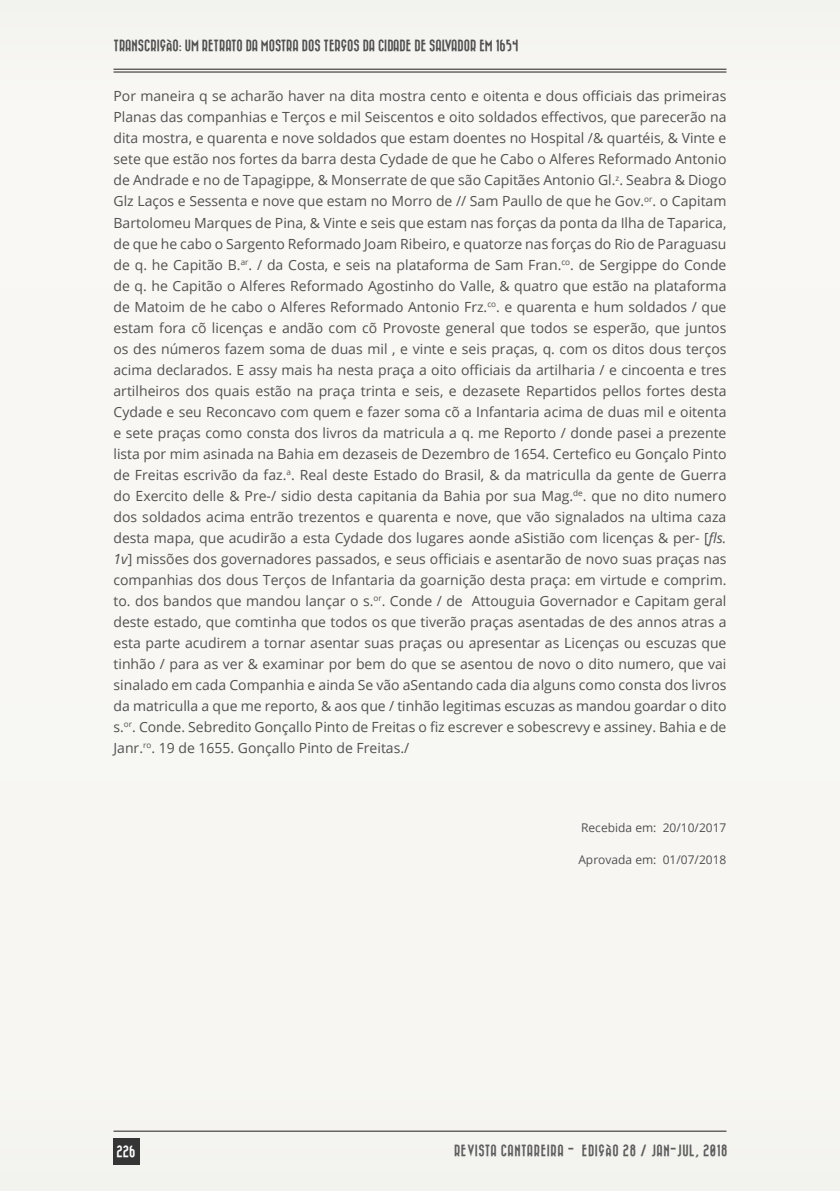
<style>
.page{position:relative;width:840px;height:1191px;background:#fff}
.page>*{position:absolute;margin:0;border:0;box-sizing:border-box;transform-origin:0 0}
.TEXTO{font:14px/21px "Open Sans";color:#515151;text-align:justify}
.t1{font:12px "Bazar";color:#515151}
.TEXTO-2{font:12px "Open Sans";color:#515151}
.t2{font:12px "Bazar";letter-spacing:.05em;color:#5d5d5d}
.t3{font:12px "Bazar";color:#fff}
.s1{font-style:italic}
</style>
<div class="page">
<div style="left:0;top:0;width:839px;height:1190px;background:#f8f7f4"></div>
<hr style="left:113px;top:69px;width:613px;height:1px;background:#231f20">
<hr style="left:113px;top:72px;width:613px;height:1px;background:#231f20">
<hr style="left:113px;top:1130px;width:613px;height:1px;background:#231f20">
<div style="left:113px;top:1138px;width:26px;height:27px;background:#363536"></div>
<p class="t1" style="left:113px;top:39px;width:406px">TRANSCRIÇÃO: UM RETRATO DA MOSTRA DOS TERÇOS DA CIDADE DE SALVADOR EM 1654</p>
<p class="TEXTO" style="left:113px;top:85px;width:614px">Por maneira q se acharão haver na dita mostra cento e oitenta e dous officiais das primeiras Planas das companhias e Terços e mil Seiscentos e oito soldados effectivos, que parecerão na dita mostra, e quarenta e nove soldados que estam doentes no Hospital /&amp; quartéis, &amp; Vinte e sete que estão nos fortes da barra desta Cydade de que he Cabo o Alferes Reformado Antonio de Andrade e no de Tapagippe, &amp; Monserrate de que são Capitães Antonio Gl.<sup>z</sup>. Seabra &amp; Diogo Glz Laços e Sessenta e nove que estam no Morro de // Sam Paullo de que he Gov.<sup>or</sup>. o Capitam Bartolomeu Marques de Pina, &amp; Vinte e seis que estam nas forças da ponta da Ilha de Taparica, de que he cabo o Sargento Reformado Joam Ribeiro, e quatorze nas forças do Rio de Paraguasu de q. he Capitão B.<sup>ar</sup>. / da Costa, e seis na plataforma de Sam Fran.<sup>co</sup>. de Sergippe do Conde de q. he Capitão o Alferes Reformado Agostinho do Valle, &amp; quatro que estão na plataforma de Matoim de he cabo o Alferes Reformado Antonio Frz.<sup>co</sup>. e quarenta e hum soldados / que estam fora cõ licenças e andão com cõ Provoste general que todos se esperão, que juntos os des números fazem soma de duas mil , e vinte e seis praças, q. com os ditos dous terços acima declarados. E assy mais ha nesta praça a oito officiais da artilharia / e cincoenta e tres artilheiros dos quais estão na praça trinta e seis, e dezasete Repartidos pellos fortes desta Cydade e seu Reconcavo com quem e fazer soma cõ a Infantaria acima de duas mil e oitenta e sete praças como consta dos livros da matricula a q. me Reporto / donde pasei a prezente lista por mim asinada na Bahia em dezaseis de Dezembro de 1654. Certefico eu Gonçalo Pinto de Freitas escrivão da faz.<sup>a</sup>. Real deste Estado do Brasil, &amp; da matriculla da gente de Guerra do Exercito delle &amp; Pre-/ sidio desta capitania da Bahia por sua Mag.<sup>de</sup>. que no dito numero dos soldados acima entrão trezentos e quarenta e nove, que vão signalados na ultima caza desta mapa, que acudirão a esta Cydade dos lugares aonde aSistião com licenças &amp; per- [<span class="s1">fls.<br>1v</span>] missões dos governadores passados, e seus officiais e asentarão de novo suas praças nas companhias dos dous Terços de Infantaria da goarnição desta praça: em virtude e comprim. to. dos bandos que mandou lançar o s.<sup>or</sup>. Conde / de Attouguia Governador e Capitam geral deste estado, que comtinha que todos os que tiverão praças asentadas de des annos atras a esta parte acudirem a tornar asentar suas praças ou apresentar as Licenças ou escuzas que tinhão / para as ver &amp; examinar por bem do que se asentou de novo o dito numero, que vai sinalado em cada Companhia e ainda Se vão aSentando cada dia alguns como consta dos livros da matriculla a que me reporto, &amp; aos que / tinhão legitimas escuzas as mandou goardar o dito s.<sup>or</sup>. Conde. Sebredito Gonçallo Pinto de Freitas o fiz escrever e sobescrevy e assiney. Bahia e de Janr.<sup>ro</sup>. 19 de 1655. Gonçallo Pinto de Freitas./</p>
<p class="TEXTO-2" style="left:581px;top:819px;width:147px">Recebida em: 20/10/2017</p>
<p class="TEXTO-2" style="left:578px;top:851px;width:149px">Aprovada em: 01/07/2018</p>
<p class="t3" style="left:116px;top:1145px;width:20px">226</p>
<p class="t2" style="left:454px;top:1143px;width:275px">REVISTA CANTAREIRA - EDIÇÃO 28 / JAN-JUL, 2018</p>
</div>
